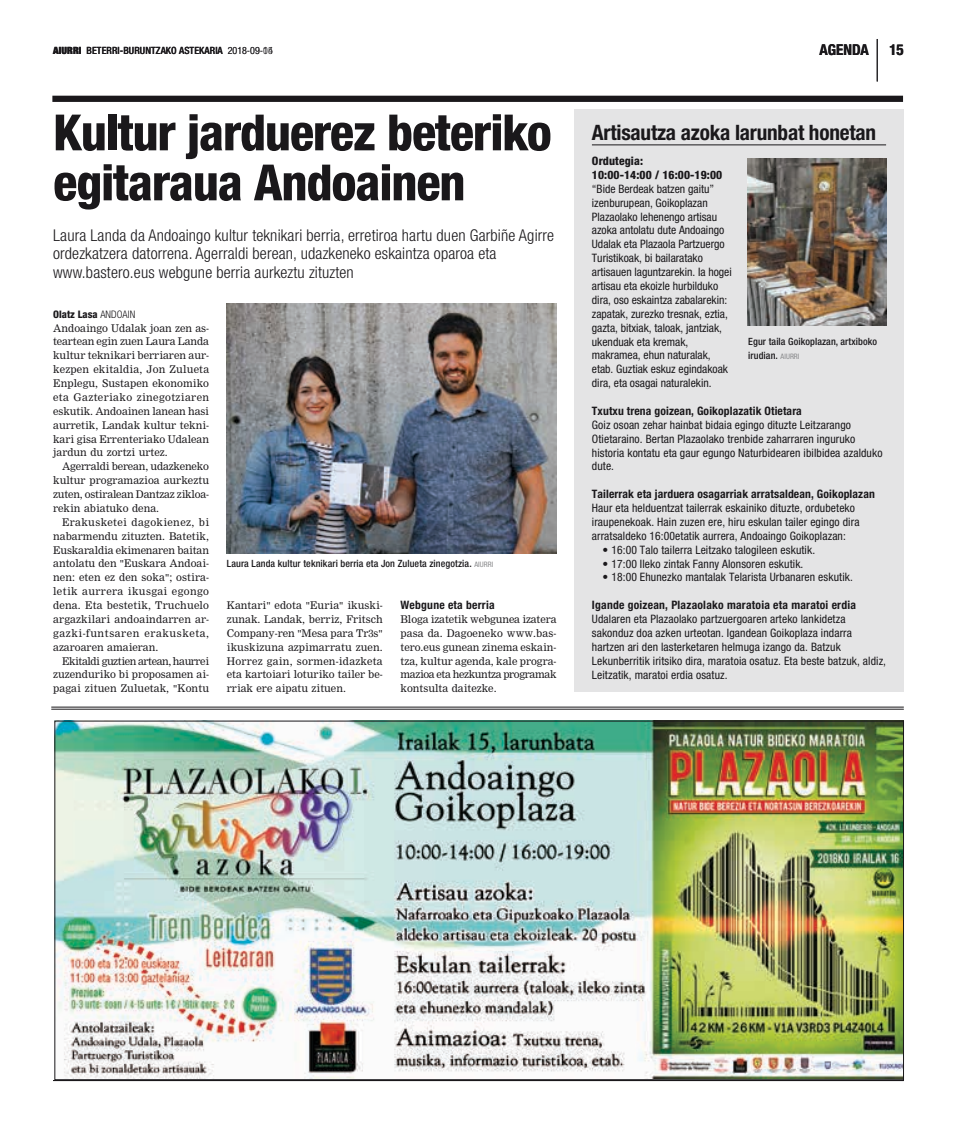
<style>
.page{position:relative;width:957px;height:1134px;background:#fff}
.page>*{position:absolute;margin:0;border:0;box-sizing:border-box;transform-origin:0 0}
.Titulua-B{font:800 condensed 50px/50px "Helvetica Neue";letter-spacing:-.02em;color:#1a181b}
.ZATIDURA-Titulua-B{font:700 condensed 21.25px "Helvetica Neue";letter-spacing:-.01em;color:#1a181b}
.Sarrera{font:300 condensed 16.25px/18.8px "Helvetica Neue";letter-spacing:.01em;color:#1a181b}
.Orriburua-Orrialde-z{font:700 condensed 15px "Helvetica Neue";color:#1a181b}
.ZATIDURA-Testua-Hasi{font:condensed 11.62px/13.9px "Helvetica Neue";letter-spacing:.01em;color:#1a181b}
.ZATIDURA-Testua-Koxk{font:condensed 11.62px "Helvetica Neue";letter-spacing:.01em;color:#1a181b}
.Tartekia{font:700 condensed 11.62px "Helvetica Neue";letter-spacing:.02em;color:#1a181b}
.ZATIDURA-Tartekia{font:700 condensed 11.62px "Helvetica Neue";letter-spacing:.01em;color:#1a181b}
.ZATIDURA-Testua-Hasi-2{font:800 condensed 11.62px/13.9px "Helvetica Neue";letter-spacing:.01em;color:#1a181b}
.Testua-JUST-Koxka{font:10.38px/13.9px "M Nimrod";color:#1a181b;text-align:justify}
.Testua-JUST-Hasi{font:10.38px/13.9px "M Nimrod";color:#1a181b;text-align:justify}
.Medaila{font:800 condensed 10.38px "Helvetica Neue";color:#1a181b}
.ArgazkiOina{font:500 condensed 10px/13.9px "Helvetica Neue";letter-spacing:.01em;color:#1a181b}
.Orriburua-Data{font:500 condensed 10px "Helvetica Neue";letter-spacing:.01em;color:#1a181b}
.Orriburua-Data-2{font:300 condensed 10px "Helvetica Neue";color:#1a181b}
.Orriburua-Data-3{font:900 condensed 10px "Helvetica Neue";letter-spacing:.01em;color:#1a181b}
.s1{font-weight:300}
.s2{font-weight:400;font-size:7.5px;color:#87888a}
</style>
<div class="page">
<hr style="left:877px;top:39px;width:1px;height:42px;background:#1a181b">
<hr style="left:53px;top:1080px;width:851px;height:1px;background:#1a181b">
<img style="left:227px;top:304px;width:329px;height:250px">
<div style="left:52px;top:96px;width:851px;height:6px;background:#1a181b"></div>
<img style="left:57px;top:723px;width:845px;height:355px">
<hr style="left:51px;top:707px;width:853px;height:1px;background:#1a181b">
<hr style="left:51px;top:709px;width:853px;height:1px;background:#1a181b">
<div style="left:574px;top:110px;width:330px;height:582px;background:#e4e4e5"></div>
<img style="left:748px;top:158px;width:138px;height:167px">
<hr style="left:592px;top:145px;width:294px;height:1px;background:#1a181b">
<p class="Orriburua-Data-2" style="left:228px;top:45px;width:47px">2018-09-05</p>
<p class="Orriburua-Orrialde-z" style="left:819px;top:41px;width:51px">AGENDA</p>
<p class="Orriburua-Orrialde-z" style="left:889px;top:41px;width:16px">15</p>
<p class="Orriburua-Data-3" style="left:53px;top:44px;width:30px">AIURRI</p>
<p class="Orriburua-Data" style="left:87px;top:45px;width:138px">BETERRI-BURUNTZAKO ASTEKARIA</p>
<p class="Orriburua-Data-2" style="left:263px;top:45px;width:11px">14</p>
<p class="Titulua-B" style="left:53px;top:107px;width:500px">Kultur jarduerez beteriko egitaraua Andoainen</p>
<p class="Sarrera" style="left:53px;top:225px;width:502px">Laura Landa da Andoaingo kultur teknikari berria, erretiroa hartu duen Garbiñe Agirre ordezkatzera datorrena. Agerraldi berean, udazkeneko eskaintza oparoa eta www.bastero.eus webgune berria aurkeztu zituzten</p>
<p class="Medaila" style="left:53px;top:308px;width:84px">Olatz Lasa <span class="s1">ANDOAIN</span></p>
<p class="Testua-JUST-Hasi" style="left:53px;top:321px;width:158px">Andoaingo Udalak joan zen as&shy;teartean egin zuen Laura Landa kultur teknikari berriaren aur&shy;kezpen ekitaldia, Jon Zulueta Enplegu, Sustapen ekonomiko eta Gazteriako zinegotziaren eskutik. Andoainen lanean hasi aurretik, Landak kultur tekni&shy;kari gisa Errenteriako Udalean jardun du zortzi urtez.</p>
<p class="Testua-JUST-Koxka" style="left:53px;top:460px;width:157px;text-indent:9px">Agerraldi berean, udazkeneko kultur programazioa aurkeztu zuten, ostiralean Dantzaz zikloa&shy;rekin abiatuko dena.</p>
<p class="Testua-JUST-Koxka" style="left:53px;top:515px;width:157px;text-indent:9px">Erakusketei dagokienez, bi nabarmendu zituzten. Batetik, Euskaraldia ekimenaren baitan antolatu den "Euskara Andoai&shy;nen: eten ez den soka"; ostira&shy;letik aurrera ikusgai egongo dena. Eta bestetik, Truchuelo argazkilari andoaindarren ar&shy;gazki-funtsaren erakusketa, azaroaren amaieran.</p>
<p class="Testua-JUST-Koxka" style="left:53px;top:654px;width:157px;text-indent:9px">Ekitaldi guztien artean, haurrei zuzenduriko bi proposamen ai&shy;pagai zituen Zuluetak, "Kontu</p>
<p class="ArgazkiOina" style="left:227px;top:557px;width:268px">Laura Landa kultur teknikari berria eta Jon Zulueta zinegotzia. <span class="s2">AIURRI</span></p>
<p class="Testua-JUST-Koxka" style="left:227px;top:598px;width:157px">Kantari" edota "Euria" ikuski&shy;zunak. Landak, berriz, Fritsch Company-ren "Mesa para Tr3s" ikuskizuna azpimarratu zuen.<br>Horrez gain, sormen-idazketa eta kartoiari loturiko tailer be&shy;rriak ere aipatu zituen.</p>
<p class="Tartekia" style="left:400px;top:598px;width:96px">Webgune eta berria</p>
<p class="Testua-JUST-Hasi" style="left:400px;top:612px;width:157px">Bloga izatetik webgunea izatera pasa da. Dagoeneko www.bas&shy;tero.eus gunean zinema eskain&shy;tza, kultur agenda, kale progra&shy;mazioa eta hezkuntza programak kontsulta daitezke.</p>
<p class="ZATIDURA-Titulua-B" style="left:592px;top:119px;width:286px">Artisautza azoka larunbat honetan</p>
<p class="ZATIDURA-Testua-Hasi-2" style="left:592px;top:154px;width:132px">Ordutegia:<br>10:00-14:00 / 16:00-19:00</p>
<p class="ZATIDURA-Testua-Hasi" style="left:592px;top:182px;width:141px">“Bide Berdeak batzen gaitu” izenburupean, Goikoplazan<br>Plazaolako lehenengo artisau azoka antolatu dute Andoaingo<br>Udalak eta Plazaola Partzuergo<br>Turistikoak, bi bailaratako artisauen laguntzarekin. Ia hogei artisau eta ekoizle hurbilduko dira, oso eskaintza zabalarekin: zapatak, zurezko tresnak, eztia, gazta, bitxiak, taloak, jantziak, ukenduak eta kremak, makramea, ehun naturalak, etab. Guztiak eskuz egindakoak dira, eta osagai naturalekin.</p>
<p class="ZATIDURA-Tartekia" style="left:592px;top:404px;width:211px">Txutxu trena goizean, Goikoplazatik Otietara</p>
<p class="ZATIDURA-Testua-Hasi" style="left:592px;top:418px;width:292px">Goiz osoan zehar hainbat bidaia egingo dituzte Leitzarango Otietaraino. Bertan Plazaolako trenbide zaharraren inguruko historia kontatu eta gaur egungo Naturbidearen ibilbidea azalduko dute.</p>
<p class="Tartekia" style="left:592px;top:487px;width:284px">Tailerrak eta jarduera osagarriak arratsaldean, Goikoplazan</p>
<p class="ZATIDURA-Testua-Hasi" style="left:592px;top:501px;width:269px">Haur eta helduentzat tailerrak eskainiko dituzte, ordubeteko iraupenekoak. Hain zuzen ere, hiru eskulan tailer egingo dira arratsaldeko 16:00etatik aurrera, Andoaingo Goikoplazan:</p>
<p class="ZATIDURA-Testua-Koxk" style="left:602px;top:543px;width:214px">• 16:00 Talo tailerra Leitzako talogileen eskutik.</p>
<p class="ZATIDURA-Testua-Koxk" style="left:602px;top:557px;width:202px">• 17:00 Ileko zintak Fanny Alonsoren eskutik.</p>
<p class="ZATIDURA-Testua-Koxk" style="left:602px;top:571px;width:252px">• 18:00 Ehunezko mantalak Telarista Urbanaren eskutik.</p>
<p class="Tartekia" style="left:592px;top:598px;width:266px">Igande goizean, Plazaolako maratoia eta maratoi erdia</p>
<p class="ZATIDURA-Testua-Hasi" style="left:592px;top:612px;width:296px">Udalaren eta Plazaolako partzuergoaren arteko lankidetza sakonduz doa azken urteotan. Igandean Goikoplaza indarra hartzen ari den lasterketaren helmuga izango da. Batzuk Lekunberritik iritsiko dira, maratoia osatuz. Eta beste batzuk, aldiz, Leitzatik, maratoi erdia osatuz.</p>
<p class="ArgazkiOina" style="left:748px;top:335px;width:130px">Egur taila Goikoplazan, artxiboko irudian. <span class="s2">AIURRI</span></p>
</div>
